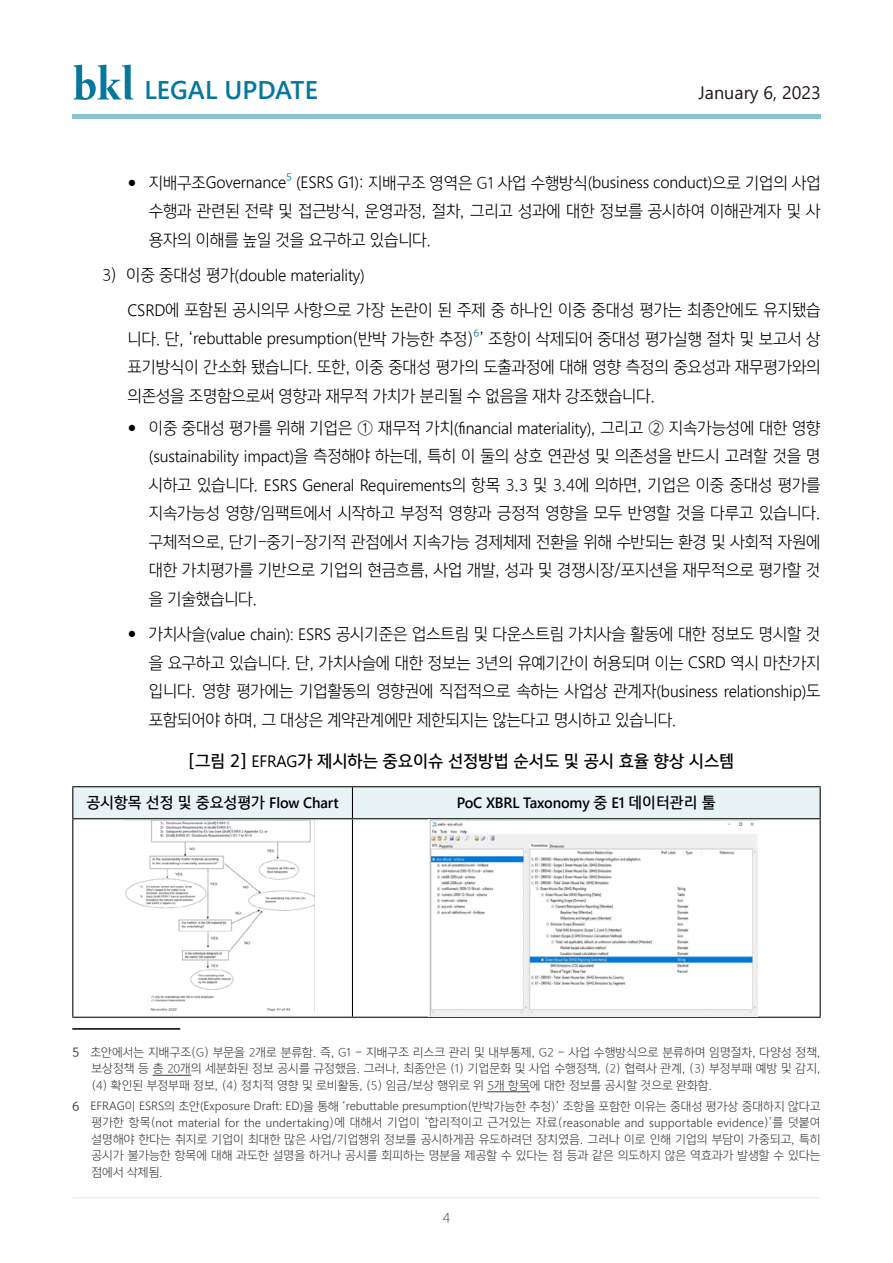
<style>
.page{position:relative;width:893px;height:1263px;background:#fff}
.page>*{position:absolute;margin:0;border:0;box-sizing:border-box;transform-origin:0 0}
.t1{font:600 25.5px "Segoe UI";color:#07789d}
.t2{font:18px "Segoe UI";color:#221614}
.t3{font:16.5px/28.5px "Yoon Gothic 730";letter-spacing:-.01em;color:#000}
.t4{font:300 16.5px "Segoe UI";letter-spacing:-.01em;color:#000}
.t5{font:16.5px "Yoon Gothic 760";letter-spacing:-.01em;color:#000}
.t6{font:600 15px "Segoe UI";letter-spacing:-.01em;color:#000}
.t7{font:15px "Yoon Gothic 760";letter-spacing:-.01em;color:#000}
.t8{font:13.5px "Yoon Gothic 730";color:#585757}
.t9{font:12px/16.5px "Yoon Gothic 730";color:#3e3a39;text-align:justify}
.t10{font:300 12px/16.5px "Segoe UI";letter-spacing:.01em;color:#3e3a39;text-align:right}
.t11{font:9.6px "Yoon Gothic 750";color:#07789d}
.s1{font-family:"Yoon Gothic 730";font-weight:400}
.s2{font-family:"Segoe UI";font-weight:300}
.s3{font-size:10.5px}
.s4{font-family:"Segoe UI"}
.s5{font-family:"Segoe UI";font-weight:600}
.s6{font-family:"Yoon Gothic 760";font-weight:400}
.s7{font-family:"Yoon Gothic 750"}
.s8{font-family:"Yoon Gothic 750";font-weight:400}
</style>
<div class="page">
<hr style="left:72px;top:115px;width:749px;height:4px;background:#8ac3d2">
<svg style="left:73px;top:65px;width:60px;height:35px"></svg>
<hr style="left:72px;top:1197px;width:749px;height:1px;background:#5a5b5b">
<hr style="left:72px;top:786px;width:280px;height:1px;background:#000">
<hr style="left:72px;top:787px;width:1px;height:31px;background:#000">
<hr style="left:352px;top:786px;width:469px;height:1px;background:#000">
<hr style="left:820px;top:787px;width:1px;height:31px;background:#000">
<hr style="left:72px;top:818px;width:280px;height:1px;background:#000">
<hr style="left:72px;top:819px;width:1px;height:198px;background:#000">
<hr style="left:352px;top:818px;width:469px;height:1px;background:#000">
<hr style="left:352px;top:819px;width:1px;height:198px;background:#000">
<hr style="left:820px;top:819px;width:1px;height:198px;background:#000">
<hr style="left:72px;top:1017px;width:280px;height:1px;background:#000">
<hr style="left:352px;top:1017px;width:469px;height:1px;background:#000">
<hr style="left:72px;top:1028px;width:108px;height:2px;background:#000">
<hr style="left:153px;top:1075px;width:38px;height:1px;background:#3e3a39">
<hr style="left:487px;top:1091px;width:43px;height:1px;background:#3e3a39">
<svg style="left:73px;top:787px;width:747px;height:226px"></svg>
<h1 class="t1" style="left:144px;top:66px;width:175px">LEGAL UPDATE</h1>
<p class="t2" style="left:698px;top:76px;width:124px">January 6, 2023</p>
<p class="t4" style="left:128px;top:167px;width:160px"><sup>⦁</sup> <span class="s1">지배구조</span>Governance</p>
<p class="t11" style="left:286px;top:170px;width:7px">5</p>
<p class="t4" style="left:296px;top:167px;width:526px">(ESRS G1)<span class="s1">: 지배구조 영역은 G1 사업 수행방식</span>(business conduct)<span class="s1">으로 기업의 사업</span></p>
<p class="t3" style="left:149px;top:197px;width:673px">수행과 관련된 전략 및 접근방식, 운영과정, 절차, 그리고 성과에 대한 정보를 공시하여 이해관계자 및 사 용자의 이해를 높일 것을 요구하고 있습니다.</p>
<p class="t4" style="left:102px;top:259px;width:264px"><span class="s1">3) 이중 중대성 평가</span>(double materiality)</p>
<p class="t3" style="left:128px;top:296px;width:695px"><span class="s2">CSRD</span>에 포함된 공시의무 사항으로 가장 논란이 된 주제 중 하나인 이중 중대성 평가는 최종안에도 유지됐습 니다. 단, ‘<span class="s2">rebuttable presumption</span>(반박 가능한 추정) ’ 조항이 삭제되어 중대성 평가실행 절차 및 보고서 상</p>
<p class="t11" style="left:474px;top:326px;width:7px">6</p>
<p class="t3" style="left:128px;top:353px;width:695px">표기방식이 간소화 됐습니다. 또한, 이중 중대성 평가의 도출과정에 대해 영향 측정의 중요성과 재무평가와의 의존성을 조명함으로써 영향과 재무적 가치가 분리될 수 없음을 재차 강조했습니다.</p>
<p class="t3" style="left:149px;top:414px;width:673px;text-align:justify;text-indent:-21px"><span class="s3">⦁</span> 이중 중대성 평가를 위해 기업은 ① 재무적 가치<span class="s2">(financial materiality)</span>, 그리고 ② 지속가능성에 대한 영향 <span class="s2">(sustainability impact)</span>을 측정해야 하는데, 특히 이 둘의 상호 연관성 및 의존성을 반드시 고려할 것을 명 시하고 있습니다. <span class="s2">ESRS General Requirements</span>의 항목 3.3 및 3.4에 의하면, 기업은 이중 중대성 평가를 지속가능성 영향/임팩트에서 시작하고 부정적 영향과 긍정적 영향을 모두 반영할 것을 다루고 있습니다. 구체적으로, 단기-중기-장기적 관점에서 지속가능 경제체제 전환을 위해 수반되는 환경 및 사회적 자원에 대한 가치평가를 기반으로 기업의 현금흐름, 사업 개발, 성과 및 경쟁시장/포지션을 재무적으로 평가할 것 을 기술했습니다.</p>
<p class="t3" style="left:149px;top:620px;width:673px;text-align:justify;text-indent:-21px"><span class="s3">⦁</span> 가치사슬<span class="s2">(value chain): ESRS</span> 공시기준은 업스트림 및 다운스트림 가치사슬 활동에 대한 정보도 명시할 것 을 요구하고 있습니다. 단, 가치사슬에 대한 정보는 3년의 유예기간이 허용되며 이는 <span class="s2">CSRD</span> 역시 마찬가지 입니다. 영향 평가에는 기업활동의 영향권에 직접적으로 속하는 사업상 관계자<span class="s2">(business relationship)</span>도 포함되어야 하며, 그 대상은 계약관계에만 제한되지는 않는다고 명시하고 있습니다.</p>
<p class="t5" style="left:188px;top:750px;width:548px">[그림 2] <span class="s4">EFRAG</span>가 제시하는 중요이슈 선정방법 순서도 및 공시 효율 향상 시스템</p>
<p class="t7" style="left:86px;top:793px;width:254px">공시항목 선정 및 중요성평가 <span class="s5">Flow Chart</span></p>
<p class="t6" style="left:457px;top:788px;width:260px">PoC XBRL Taxonomy <span class="s6">중</span> E1 <span class="s6">데이터관리 툴</span></p>
<p class="t9" style="left:91px;top:1044px;width:731px;text-indent:-19px"><span class="s7">5</span>　초안에서는 지배구조(G) 부문을 2개로 분류함. 즉, G1 – 지배구조 리스크 관리 및 내부통제, G2 – 사업 수행방식으로 분류하며 임명절차, 다양성 정책, 보상정책 등 총 20개의 세분화된 정보 공시를 규정했음. 그러나, 최종안은 (1) 기업문화 및 사업 수행정책, (2) 협력사 관계, (3) 부정부패 예방 및 감지, (4) 확인된 부정부패 정보, (4) 정치적 영향 및 로비활동, (5) 임금/보상 행위로 위 5개 항목에 대한 정보를 공시할 것으로 완화함.</p>
<p class="t10" style="left:72px;top:1096px;width:750px"><span class="s8">6</span> EFRAG<span class="s1">이</span> ESRS<span class="s1">의 초안</span>(Exposure Draft: ED)<span class="s1">을 통해 ‘</span>rebuttable presumption<span class="s1">(반박가능한 추청)’ 조항을 포함한 이유는 중대성 평가상 중대하지 않다고 평가한 항목(</span>not material for the undertaking<span class="s1">)에 대해서 기업이 ‘합리적이고 근거있는 자료(</span>reasonable and supportable evidence<span class="s1">)’를 덧붙여</span></p>
<p class="t9" style="left:91px;top:1131px;width:731px">설명해야 한다는 취지로 기업이 최대한 많은 사업/기업행위 정보를 공시하게끔 유도하려던 장치였음. 그러나 이로 인해 기업의 부담이 가중되고, 특히 공시가 불가능한 항목에 대해 과도한 설명을 하거나 공시를 회피하는 명분을 제공할 수 있다는 점 등과 같은 의도하지 않은 역효과가 발생할 수 있다는 점에서 삭제됨.</p>
<p class="t8" style="left:443px;top:1210px;width:9px">4</p>
</div>
